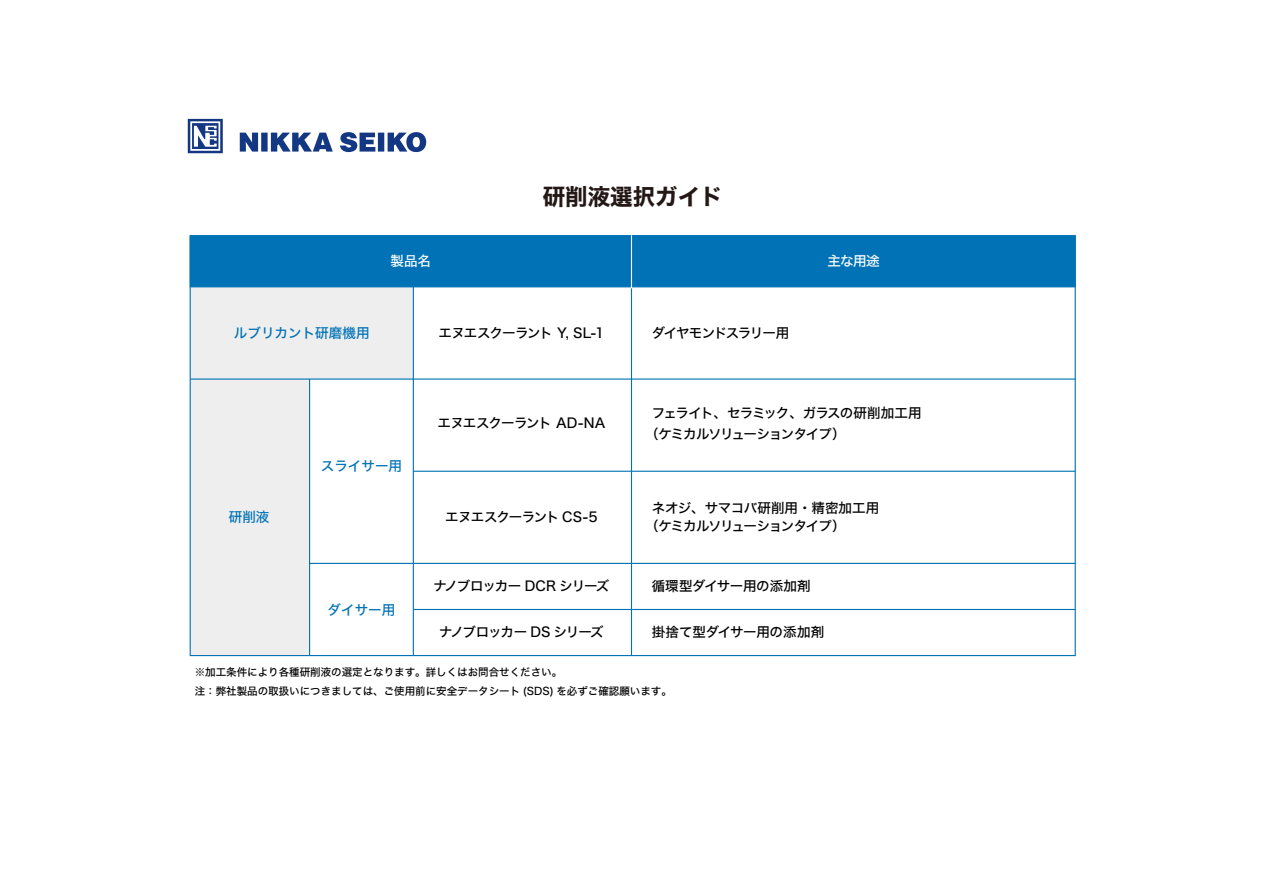
<style>
.page{position:relative;width:1263px;height:893px;background:#fff}
.page>*{position:absolute;margin:0;border:0;box-sizing:border-box;transform-origin:0 0}
.t1{font:22.5px "Hiragino Kaku W7 90 msp RKSJ H";color:#231815}
.t2{font:13.5px/18px "Hiragino Kaku W5 90 msp RKSJ H";letter-spacing:-.06em;color:#000}
.t3{font:13.5px/21.3px "Hiragino Kaku W5 90 msp RKSJ H";letter-spacing:-.08em;color:#000}
.t4{font:13.5px "Hiragino Kaku W5 90 msp RKSJ H";color:#0072b5}
.t5{font:13.5px "Hiragino Kaku W5 90 msp RKSJ H";letter-spacing:-.02em;color:#000}
.t6{font:13.5px "Hiragino Kaku W5 90 msp RKSJ H";letter-spacing:-.015em;color:#000}
.t7{font:13.5px "Hiragino Kaku W5 90 msp RKSJ H";letter-spacing:-.095em;color:#000}
.t8{font:13.5px "Hiragino Kaku W5 90 msp RKSJ H";letter-spacing:-.05em;color:#fff}
.t9{font:10.5px/19.2px "Hiragino Kaku W5 90 msp RKSJ H";color:#000}
</style>
<div class="page">
<svg style="left:240px;top:133px;width:93px;height:19px"></svg>
<svg style="left:340px;top:132px;width:86px;height:20px"></svg>
<svg style="left:188px;top:119px;width:35px;height:34px"></svg>
<svg style="left:192px;top:287px;width:221px;height:367px;fill:#eeeeef"></svg>
<hr style="left:190px;top:378px;width:885px;height:2px;background:#0072b5">
<hr style="left:413px;top:471px;width:662px;height:1px;background:#0072b5">
<hr style="left:310px;top:563px;width:765px;height:1px;background:#0072b5">
<hr style="left:413px;top:609px;width:662px;height:1px;background:#0072b5">
<div style="left:190px;top:235px;width:886px;height:52px;background:#0072b5"></div>
<hr style="left:413px;top:287px;width:1px;height:369px;background:#0072b5">
<hr style="left:309px;top:379px;width:1px;height:277px;background:#0072b5">
<hr style="left:631px;top:287px;width:1px;height:369px;background:#0072b5">
<hr style="left:631px;top:236px;width:1px;height:52px;background:#fff">
<h1 class="t1" style="left:543px;top:185px;width:181px">研削液選択ガイド</h1>
<p class="t8" style="left:390px;top:254px;width:42px">製品名</p>
<p class="t8" style="left:827px;top:254px;width:54px">主な用途</p>
<p class="t4" style="left:234px;top:326px;width:137px">ルブリカント研磨機用</p>
<p class="t2" style="left:438px;top:324px;width:168px">エヌエスクーラント Y, SL-1</p>
<p class="t7" style="left:652px;top:326px;width:139px">ダイヤモンドスラリー用</p>
<p class="t2" style="left:437px;top:415px;width:170px">エヌエスクーラント AD-NA</p>
<p class="t3" style="left:645px;top:402px;width:278px;text-indent:7px">フェライト、セラミック、ガラスの研削加工用（ケミカルソリューションタイプ）</p>
<p class="t4" style="left:229px;top:510px;width:42px">研削液</p>
<p class="t4" style="left:321px;top:459px;width:83px">スライサー用</p>
<p class="t4" style="left:328px;top:603px;width:69px">ダイサー用</p>
<p class="t2" style="left:445px;top:509px;width:154px">エヌエスクーラント CS-5</p>
<p class="t2" style="left:645px;top:500px;width:236px;text-indent:7px">ネオジ、サマコバ研削用・精密加工用（ケミカルソリューションタイプ）</p>
<p class="t2" style="left:433px;top:578px;width:177px">ナノブロッカー DCR シリーズ</p>
<p class="t6" style="left:652px;top:579px;width:161px">循環型ダイサー用の添加剤</p>
<p class="t3" style="left:439px;top:622px;width:166px">ナノブロッカー DS シリーズ</p>
<p class="t5" style="left:652px;top:625px;width:174px">掛捨て型ダイサー用の添加剤</p>
<p class="t9" style="left:195px;top:663px;width:479px">※加工条件により各種研削液の選定となります。詳しくはお問合せください。<br>注：弊社製品の取扱いにつきましては、ご使用前に安全データシート (SDS) を必ずご確認願います。</p>
</div>
